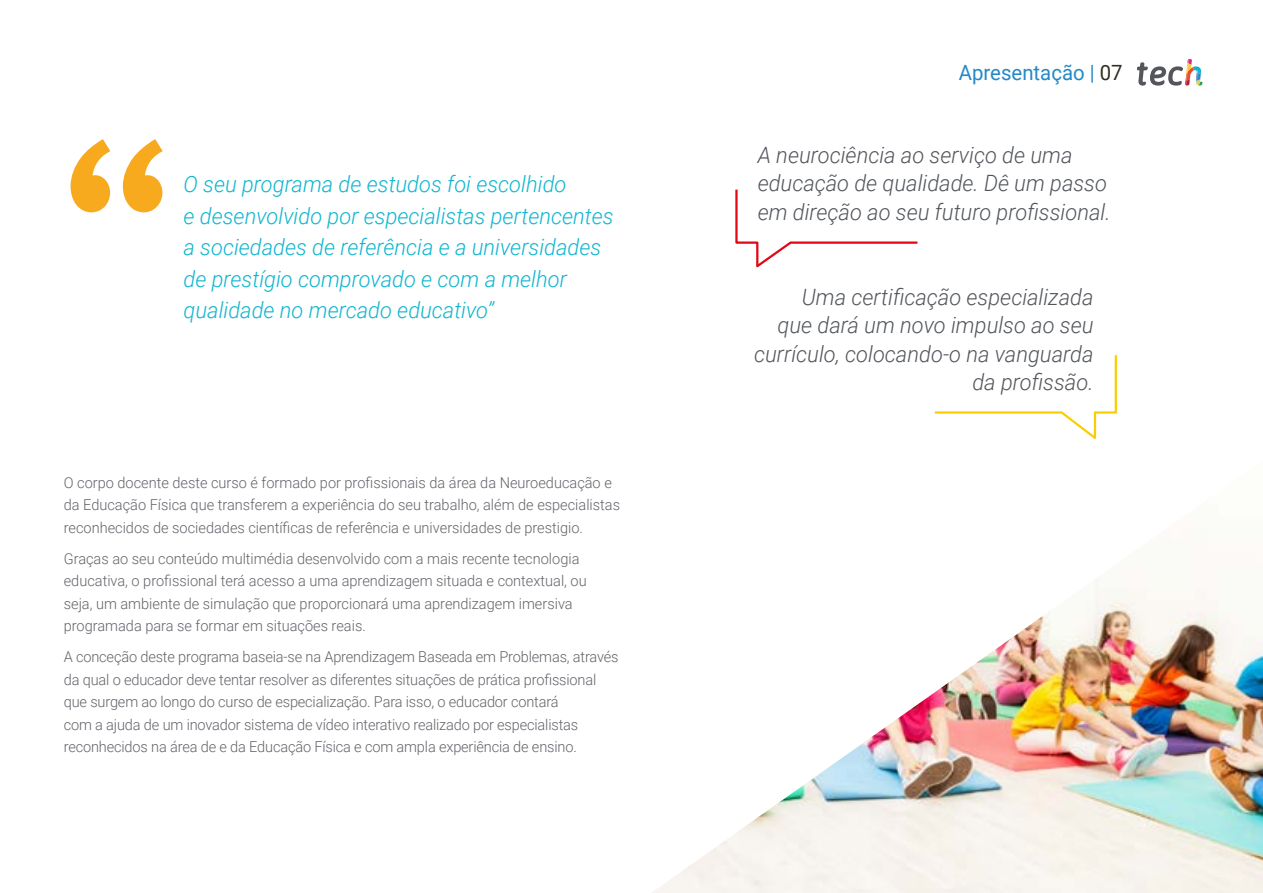
<style>
.page{position:relative;width:1263px;height:893px;background:#fff}
.page>*{position:absolute;margin:0;border:0;box-sizing:border-box;transform-origin:0 0}
.t1{font:italic 300 22.5px/28.5px "Roboto";color:#52555b;text-align:right}
.t2{font:italic 300 22.5px/31.5px "Roboto";color:#0fb6cf}
.t3{font:21px "Roboto";color:#2488c9}
.t4{font:300 15px/22.5px "Roboto";color:#61646a}
.s1{color:#312e20}
</style>
<div class="page">
<svg style="left:934px;top:355px;width:183px;height:84px"></svg>
<svg style="left:735px;top:189px;width:183px;height:79px"></svg>
<img style="left:652px;top:577px;width:611px;height:316px">
<svg style="left:1137px;top:59px;width:65px;height:27px"></svg>
<svg style="left:71px;top:139px;width:92px;height:73px"></svg>
<h1 class="t2" style="left:184px;top:168px;width:432px">O seu programa de estudos foi escolhido<br>e desenvolvido por especialistas pertencentes a sociedades de referência e a universidades de prestígio comprovado e com a melhor qualidade no mercado educativo’’</h1>
<p class="t4" style="left:64px;top:470px;width:558px">O corpo docente deste curso é formado por profissionais da área da Neuroeducação e da Educação Física que transferem a experiência do seu trabalho, além de especialistas reconhecidos de sociedades científicas de referência e universidades de prestigio.</p>
<p class="t4" style="left:64px;top:546px;width:524px">Graças ao seu conteúdo multimédia desenvolvido com a mais recente tecnologia educativa, o profissional terá acesso a uma aprendizagem situada e contextual, ou seja, um ambiente de simulação que proporcionará uma aprendizagem imersiva programada para se formar em situações reais.</p>
<p class="t4" style="left:64px;top:645px;width:556px">A conceção deste programa baseia-se na Aprendizagem Baseada em Problemas, através da qual o educador deve tentar resolver as diferentes situações de prática profissional que surgem ao longo do curso de especialização. Para isso, o educador contará<br>com a ajuda de um inovador sistema de vídeo interativo realizado por especialistas reconhecidos na área de e da Educação Física e com ampla experiência de ensino.</p>
<h2 class="t3" style="left:959px;top:57px;width:165px">Apresentação | <span class="s1">07</span></h2>
<h1 class="t1" style="left:758px;top:140px;width:354px;text-align:left">A neurociência ao serviço de uma educação de qualidade. Dê um passo em direção ao seu futuro profissional.</h1>
<h1 class="t1" style="left:754px;top:282px;width:341px">Uma certificação especializada<br>que dará um novo impulso ao seu currículo, colocando-o na vanguarda da profissão.</h1>
</div>
